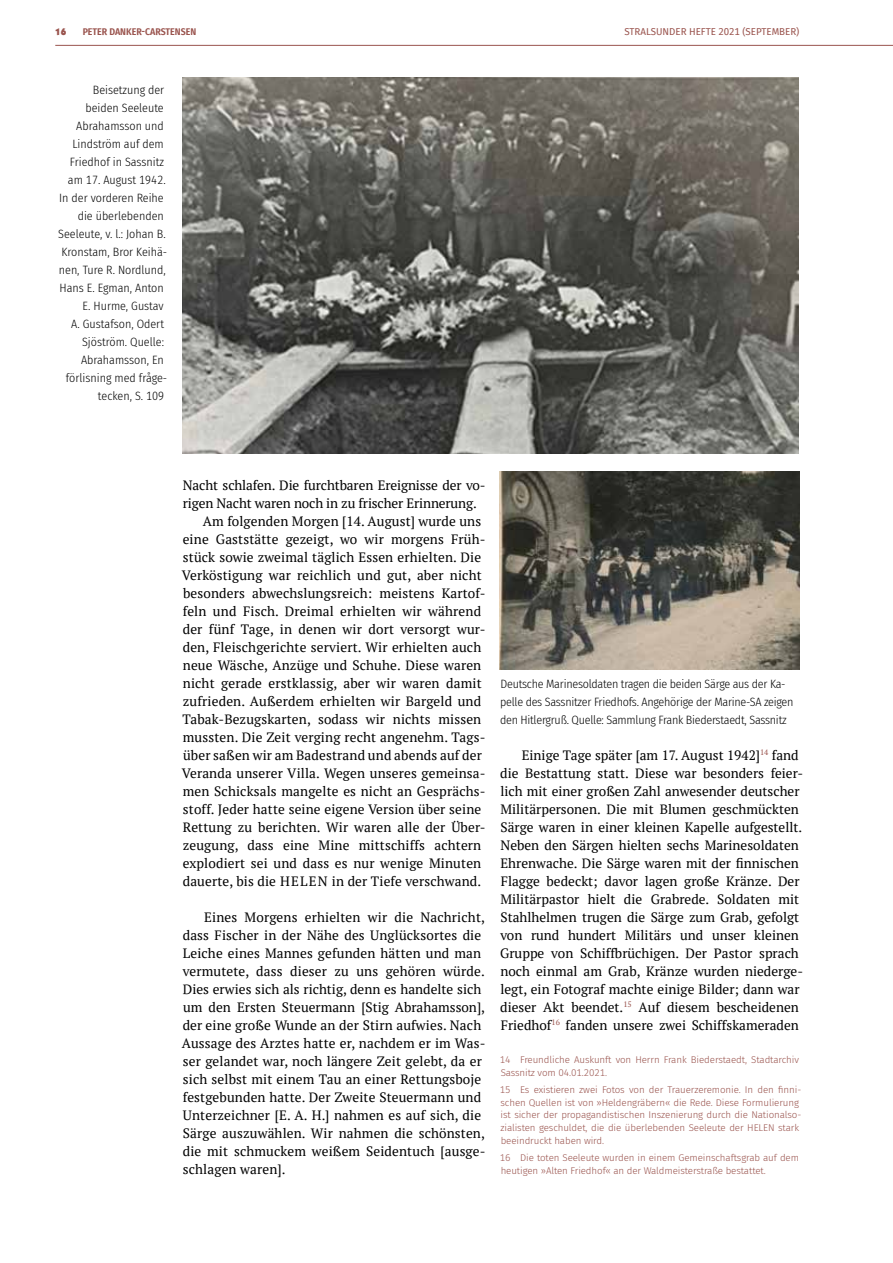
<style>
.page{position:relative;width:893px;height:1263px;background:#fff}
.page>*{position:absolute;margin:0;border:0;box-sizing:border-box;transform-origin:0 0}
.t1{font:13.5px/18px "PT Serif";letter-spacing:.01em;color:#000}
.t2{font:13.5px "PT Serif";letter-spacing:-.01em;color:#000}
.t3{font:300 12px/18px "Fira Sans Condensed";color:#000;text-align:right}
.t4{font:300 12px/18px "Fira Sans Condensed";letter-spacing:-.02em;color:#000}
.t5{font:300 9.75px/12.8px "Fira Sans";letter-spacing:-.01em;color:#9a544e}
.t6{font:9.75px "Fira Sans";color:#9a544e}
.t7{font:600 9.75px "Fira Sans Condensed";color:#9a544e}
.t8{font:900 9.75px "Kabel IT Cby BT";color:#9a544e}
</style>
<div class="page">
<hr style="left:55px;top:45px;width:838px;height:1px;background:#9a544e">
<img style="left:183px;top:77px;width:616px;height:377px">
<img style="left:500px;top:472px;width:299px;height:198px">
<p class="t8" style="left:55px;top:26px;width:12px">16</p>
<p class="t6" style="left:624px;top:25px;width:176px">STRALSUNDER HEFTE 2021 (SEPTEMBER)</p>
<p class="t7" style="left:83px;top:24px;width:115px">PETER DANKER-CARSTENSEN</p>
<p class="t3" style="left:58px;top:80px;width:110px">Beisetzung der<br>beiden Seeleute<br>Abrahamsson und<br>Lindström auf dem<br>Friedhof in Sassnitz am 17. August 1942.<br>In der vorderen Reihe die überlebenden<br>Seeleute, v. l.: Johan B.<br>Kronstam, Bror Keihä&shy;nen, Ture R. Nordlund,<br>Hans E. Egman, Anton<br>E. Hurme, Gustav<br>A. Gustafson, Odert<br>Sjöström. Quelle:<br>Abrahamsson, En förlisning med fråge&shy;tecken, S. 109</p>
<p class="t2" style="left:183px;top:476px;width:304px">Nacht schlafen. Die furchtbaren Ereignisse der vo-</p>
<p class="t2" style="left:183px;top:494px;width:295px">rigen Nacht waren noch in zu frischer Erinnerung.</p>
<p class="t1" style="left:203px;top:512px;width:280px">Am folgenden Morgen [14. August] wurde uns</p>
<p class="t1" style="left:183px;top:530px;width:304px">eine Gaststätte gezeigt, wo wir morgens Früh-</p>
<p class="t1" style="left:183px;top:548px;width:300px">stück sowie zweimal täglich Essen erhielten. Die</p>
<p class="t1" style="left:182px;top:566px;width:301px">Verköstigung war reichlich und gut, aber nicht</p>
<p class="t1" style="left:183px;top:584px;width:304px">besonders abwechslungsreich: meistens Kartof-</p>
<p class="t1" style="left:183px;top:602px;width:300px">feln und Fisch. Dreimal erhielten wir während</p>
<p class="t1" style="left:183px;top:620px;width:304px">der fünf Tage, in denen wir dort versorgt wur-</p>
<p class="t1" style="left:183px;top:638px;width:300px">den, Fleischgerichte serviert. Wir erhielten auch</p>
<p class="t1" style="left:183px;top:656px;width:300px">neue Wäsche, Anzüge und Schuhe. Diese waren</p>
<p class="t1" style="left:183px;top:674px;width:300px">nicht gerade erstklassig, aber wir waren damit</p>
<p class="t1" style="left:183px;top:692px;width:300px">zufrieden. Außerdem erhielten wir Bargeld und</p>
<p class="t1" style="left:182px;top:710px;width:300px">Tabak-Bezugskarten, sodass wir nichts missen</p>
<p class="t1" style="left:183px;top:728px;width:304px">mussten. Die Zeit verging recht angenehm. Tags-</p>
<p class="t1" style="left:183px;top:746px;width:300px">über saßen wir am Badestrand und abends auf der</p>
<p class="t1" style="left:182px;top:764px;width:305px">Veranda unserer Villa. Wegen unseres gemeinsa-</p>
<p class="t1" style="left:183px;top:782px;width:304px">men Schicksals mangelte es nicht an Gesprächs-</p>
<p class="t1" style="left:183px;top:800px;width:300px">stoff. Jeder hatte seine eigene Version über seine</p>
<p class="t1" style="left:183px;top:818px;width:304px">Rettung zu berichten. Wir waren alle der Über-</p>
<p class="t1" style="left:183px;top:836px;width:300px">zeugung, dass eine Mine mittschiffs achtern</p>
<p class="t1" style="left:183px;top:854px;width:300px">explodiert sei und dass es nur wenige Minuten</p>
<p class="t1" style="left:183px;top:872px;width:300px">dauerte, bis die HELEN in der Tiefe verschwand.</p>
<p class="t1" style="left:182px;top:908px;width:305px;text-indent:22px">Eines Morgens erhielten wir die Nachricht, dass Fischer in der Nähe des Unglücksortes die Leiche eines Mannes gefunden hätten und man vermutete, dass dieser zu uns gehören würde.<br>Dies erwies sich als richtig, denn es handelte sich um den Ersten Steuermann [Stig Abrahamsson], der eine große Wunde an der Stirn aufwies. Nach Aussage des Arztes hatte er, nachdem er im Was&shy;ser gelandet war, noch längere Zeit gelebt, da er sich selbst mit einem Tau an einer Rettungsboje festgebunden hatte. Der Zweite Steuermann und Unterzeichner [E. A. H.] nahmen es auf sich, die Särge auszuwählen. Wir nahmen die schönsten, die mit schmuckem weißem Seidentuch [ausge&shy;schlagen waren].</p>
<p class="t4" style="left:500px;top:674px;width:295px">Deutsche Marinesoldaten tragen die beiden Särge aus der Ka&shy;pelle des Sassnitzer Friedhofs. Angehörige der Marine-SA zeigen den Hitlergruß. Quelle: Sammlung Frank Biederstaedt, Sassnitz</p>
<p class="t1" style="left:500px;top:746px;width:304px;text-indent:22px">Einige Tage später [am 17. August 1942]<sup>14</sup> fand die Bestattung statt. Diese war besonders feier&shy;lich mit einer großen Zahl anwesender deutscher Militärpersonen. Die mit Blumen geschmückten Särge waren in einer kleinen Kapelle aufgestellt.<br>Neben den Särgen hielten sechs Marinesoldaten Ehrenwache. Die Särge waren mit der finnischen Flagge bedeckt; davor lagen große Kränze. Der Militärpastor hielt die Grabrede. Soldaten mit Stahlhelmen trugen die Särge zum Grab, gefolgt von rund hundert Militärs und unser kleinen Gruppe von Schiffbrüchigen. Der Pastor sprach noch einmal am Grab, Kränze wurden niederge&shy;legt, ein Fotograf machte einige Bilder; dann war dieser Akt beendet.<sup>15</sup> Auf diesem bescheidenen Friedhof<sup>16</sup> fanden unsere zwei Schiffskameraden</p>
<p class="t5" style="left:500px;top:1053px;width:301px">14 Freundliche Auskunft von Herrn Frank Biederstaedt, Stadtarchiv<br>Sassnitz vom 04.01.2021.</p>
<p class="t5" style="left:500px;top:1083px;width:303px">15 Es existieren zwei Fotos von der Trauerzeremonie. In den finni&shy;schen Quellen ist von »Heldengräbern« die Rede. Diese Formulierung ist sicher der propagandistischen Inszenierung durch die Nationalso&shy;zialisten geschuldet, die die überlebenden Seeleute der HELEN stark beeindruckt haben wird.</p>
<p class="t5" style="left:500px;top:1151px;width:301px">16 Die toten Seeleute wurden in einem Gemeinschaftsgrab auf dem heutigen »Alten Friedhof« an der Waldmeisterstraße bestattet.</p>
</div>
